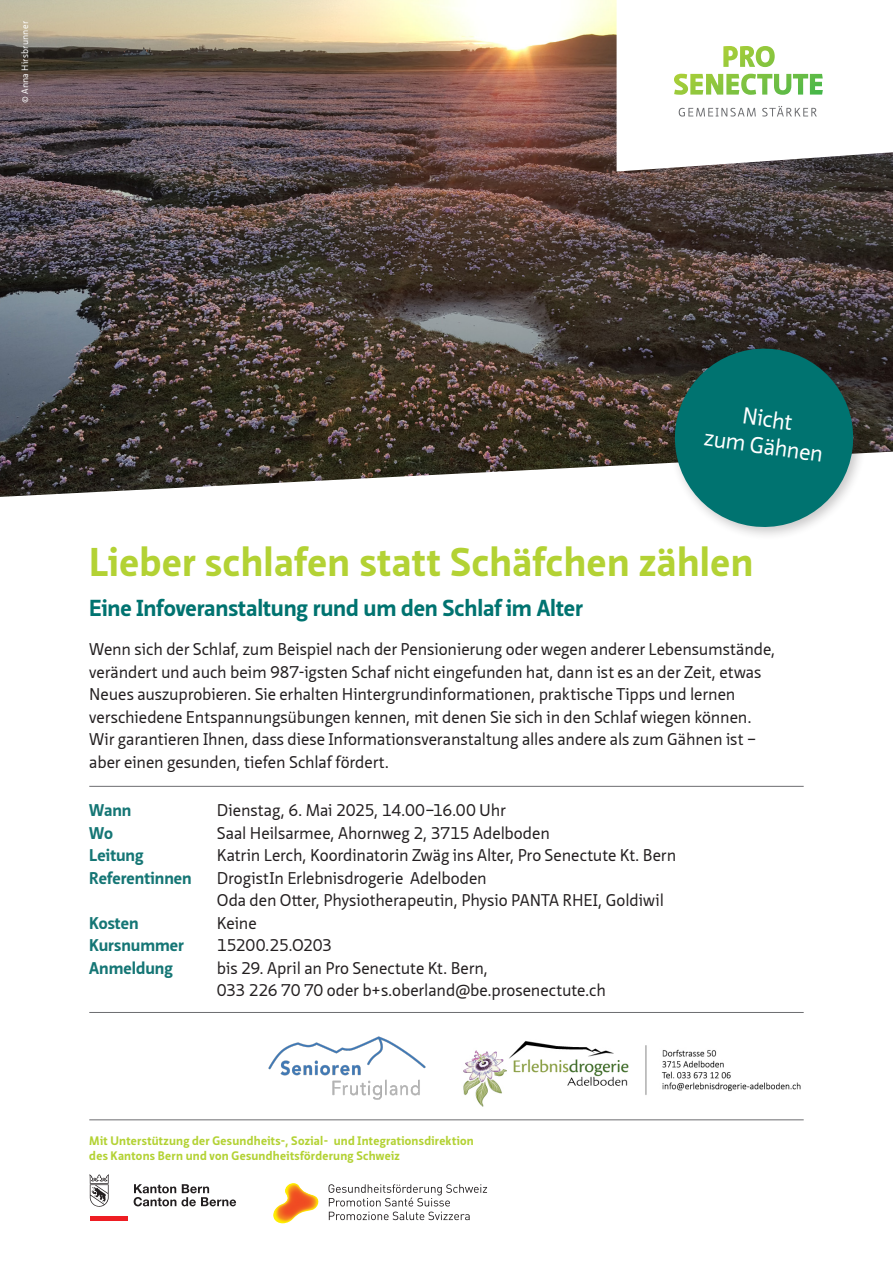
<style>
.page{position:relative;width:893px;height:1263px;background:#fff}
.page>*{position:absolute;margin:0;border:0;box-sizing:border-box;transform-origin:0 0}
.t1{font:700 39px "Neue Sans Pro";letter-spacing:.01em;color:#b3d234}
.t2{font:700 22.5px "Neue Sans Pro";letter-spacing:-.005em;color:#007370}
.t3{font:22.5px/27px "Neue Sans Pro";color:#fff;text-align:center}
.t4{font:16.5px/22.5px "Neue Sans Pro";letter-spacing:-.01em;color:#231f20}
.t5{font:700 16.5px "Neue Sans Pro";color:#157675}
.t6{font:700 12px/15px "Neue Sans Pro";letter-spacing:.02em;color:#b3d234}
.t7{font:9px "Neue Sans Pro";letter-spacing:.025em;color:#fff}
</style>
<div class="page">
<img style="left:0;top:0;width:893px;height:497px">
<div style="left:669px;top:342px;width:198px;height:199px;background:#231f20;opacity:.25"></div>
<svg style="left:669px;top:343px;width:190px;height:190px;background:#2c7a77"></svg>
<hr style="left:89px;top:786px;width:715px;height:1px;background:#6c6d70">
<hr style="left:89px;top:1119px;width:715px;height:1px;background:#6c6d70">
<svg style="left:134px;top:1184px;width:102px;height:22px"></svg>
<svg style="left:89px;top:1174px;width:20px;height:33px"></svg>
<hr style="left:90px;top:1216px;width:37px;height:4px;background:#ee1d23">
<img style="left:273px;top:1183px;width:46px;height:40px">
<svg style="left:328px;top:1184px;width:159px;height:36px"></svg>
<hr style="left:89px;top:1012px;width:715px;height:1px;background:#6c6d70">
<img style="left:463px;top:1041px;width:338px;height:66px">
<img style="left:268px;top:1036px;width:158px;height:64px">
<svg style="left:617px;top:0;width:276px;height:172px"></svg>
<svg style="left:679px;top:108px;width:77px;height:9px"></svg>
<svg style="left:762px;top:106px;width:55px;height:11px"></svg>
<img style="left:674px;top:46px;width:149px;height:49px">
<p class="t7" style="left:19px;top:103px;width:83px;rotate:-90deg">© Anna Hirsbrunner</p>
<h2 class="t3" style="left:710px;top:397px;width:121px;rotate:8deg">Nicht<br>zum Gähnen</h2>
<h1 class="t1" style="left:89px;top:537px;width:665px">Lieber schlafen statt Schäfchen zählen</h1>
<h2 class="t2" style="left:89px;top:593px;width:495px">Eine Infoveranstaltung rund um den Schlaf im Alter</h2>
<p class="t4" style="left:89px;top:638px;width:688px">Wenn sich der Schlaf, zum Beispiel nach der Pensionierung oder wegen anderer Lebensumstände, verändert und auch beim 987-igsten Schaf nicht eingefunden hat, dann ist es an der Zeit, etwas Neues auszuprobieren. Sie erhalten Hintergrundinformationen, praktische Tipps und lernen verschiedene Entspannungsübungen kennen, mit denen Sie sich in den Schlaf wiegen können.<br>Wir garantieren Ihnen, dass diese Informationsveranstaltung alles andere als zum Gähnen ist – aber einen gesunden, tiefen Schlaf fördert.</p>
<p class="t5" style="left:89px;top:799px;width:44px">Wann</p>
<p class="t4" style="left:217px;top:799px;width:290px">Dienstag, 6. Mai 2025, 14.00–16.00 Uhr</p>
<p class="t5" style="left:89px;top:822px;width:25px">Wo</p>
<p class="t4" style="left:217px;top:821px;width:335px">Saal Heilsarmee, Ahornweg 2, 3715 Adelboden</p>
<p class="t5" style="left:89px;top:844px;width:56px">Leitung</p>
<p class="t4" style="left:217px;top:844px;width:461px">Katrin Lerch, Koordinatorin Zwäg ins Alter, Pro Senectute Kt. Bern</p>
<p class="t5" style="left:89px;top:867px;width:104px">Referentinnen</p>
<p class="t4" style="left:217px;top:866px;width:449px">DrogistIn Erlebnisdrogerie Adelboden<br>Oda den Otter, Physiotherapeutin, Physio PANTA RHEI, Goldiwil</p>
<p class="t5" style="left:89px;top:912px;width:51px">Kosten</p>
<p class="t4" style="left:217px;top:911px;width:41px">Keine</p>
<p class="t5" style="left:89px;top:934px;width:96px">Kursnummer</p>
<p class="t4" style="left:217px;top:934px;width:117px">15200.25.O203</p>
<p class="t5" style="left:89px;top:957px;width:85px">Anmeldung</p>
<p class="t4" style="left:217px;top:956px;width:391px">bis 29. April an Pro Senectute Kt. Bern,<br>033 226 70 70 oder b+s.oberland@be.prosenectute.ch</p>
<p class="t6" style="left:89px;top:1133px;width:386px">Mit Unterstützung der Gesundheits-, Sozial- und Integrationsdirektion des Kantons Bern und von Gesundheitsförderung Schweiz</p>
</div>
